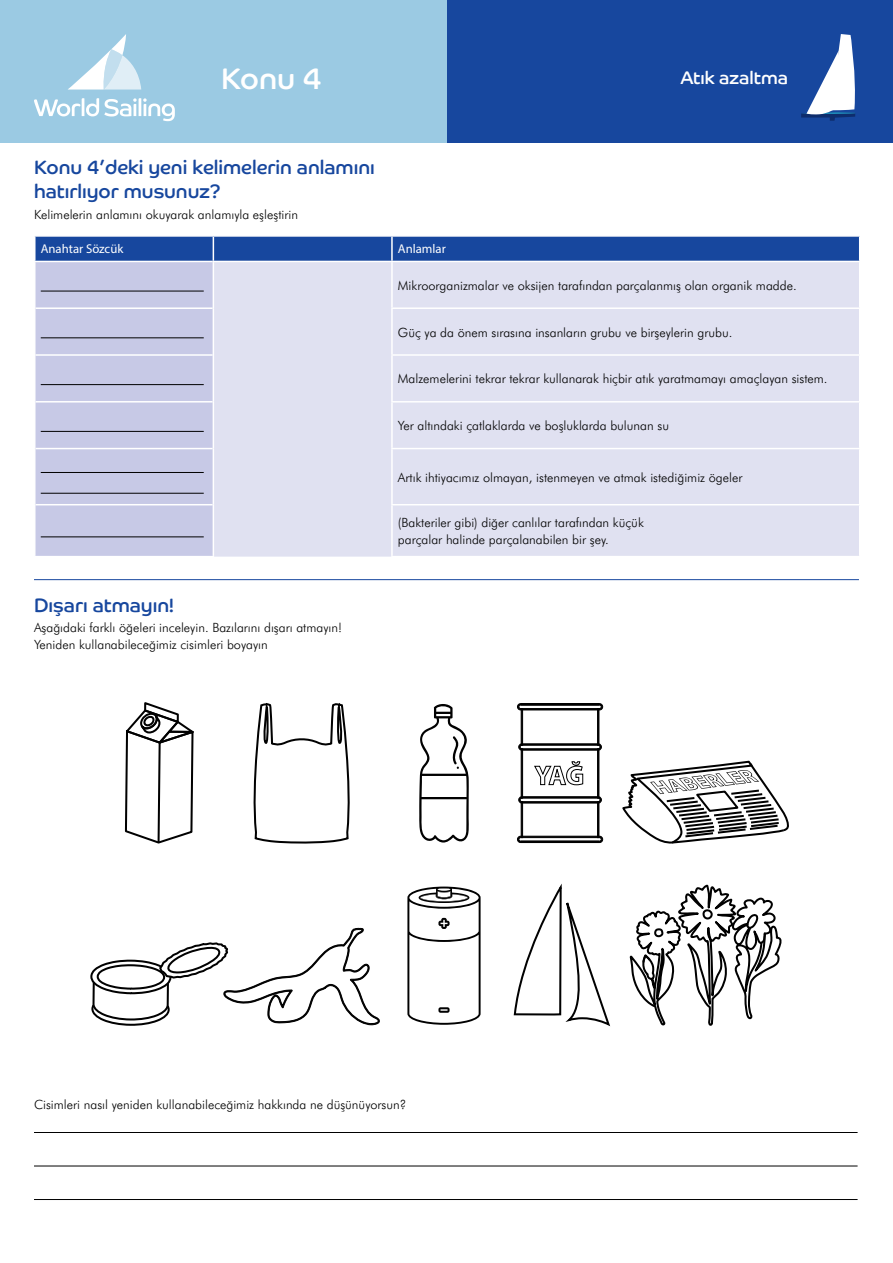
<style>
.page{position:relative;width:893px;height:1263px;background:#fff}
.page>*{position:absolute;margin:0;border:0;box-sizing:border-box;transform-origin:0 0}
.t1{font:30px "Co Headline";color:#fff}
.t2{font:19.5px/24px "Co Headline";color:#17479e}
.t3{font:18px "Co Headline";color:#fff}
.t4{font:300 12.75px/16.5px "Futura BT";color:#000}
.t5{font:12.75px "Myriad Pro";color:#fff}
</style>
<div class="page">
<div style="left:0;top:0;width:893px;height:143px;background:#17479e"></div>
<svg style="left:801px;top:34px;width:54px;height:87px"></svg>
<div style="left:36px;top:262px;width:177px;height:294px;background:#c7c9e6"></div>
<div style="left:214px;top:262px;width:645px;height:295px;background:#e0e1f1"></div>
<svg style="left:35px;top:236px;width:825px;height:25px;background:#204ea2"></svg>
<hr style="left:36px;top:307px;width:177px;height:2px;background:#fff">
<hr style="left:36px;top:354px;width:177px;height:2px;background:#fff">
<hr style="left:36px;top:401px;width:177px;height:1px;background:#fff">
<hr style="left:36px;top:448px;width:177px;height:1px;background:#fff">
<hr style="left:36px;top:504px;width:177px;height:1px;background:#fff">
<hr style="left:391px;top:262px;width:2px;height:45px;background:#fff">
<hr style="left:391px;top:307px;width:469px;height:2px;background:#fff">
<hr style="left:391px;top:309px;width:2px;height:45px;background:#fff">
<hr style="left:391px;top:354px;width:469px;height:2px;background:#fff">
<hr style="left:391px;top:356px;width:2px;height:45px;background:#fff">
<hr style="left:391px;top:401px;width:469px;height:1px;background:#fff">
<hr style="left:391px;top:402px;width:2px;height:46px;background:#fff">
<hr style="left:391px;top:448px;width:469px;height:1px;background:#fff">
<hr style="left:391px;top:449px;width:2px;height:55px;background:#fff">
<hr style="left:391px;top:504px;width:469px;height:1px;background:#fff">
<hr style="left:391px;top:505px;width:2px;height:51px;background:#fff">
<hr style="left:391px;top:556px;width:469px;height:1px;background:#fff">
<hr style="left:41px;top:291px;width:163px;height:1px;background:#000">
<hr style="left:41px;top:338px;width:163px;height:1px;background:#000">
<hr style="left:41px;top:384px;width:163px;height:1px;background:#000">
<hr style="left:41px;top:431px;width:163px;height:1px;background:#000">
<hr style="left:41px;top:472px;width:163px;height:1px;background:#000">
<hr style="left:41px;top:493px;width:163px;height:1px;background:#000">
<hr style="left:41px;top:537px;width:163px;height:1px;background:#000">
<hr style="left:34px;top:579px;width:825px;height:1px;background:#17479e">
<hr style="left:34px;top:1132px;width:824px;height:1px;background:#000">
<hr style="left:34px;top:1166px;width:824px;height:1px;background:#000">
<hr style="left:34px;top:1199px;width:824px;height:1px;background:#000">
<div style="left:0;top:0;width:446px;height:143px;background:#9bcae3"></div>
<svg style="left:68px;top:34px;width:73px;height:56px"></svg>
<svg style="left:34px;top:98px;width:141px;height:23px"></svg>
<svg style="left:253px;top:703px;width:97px;height:141px"></svg>
<svg style="left:407px;top:886px;width:74px;height:139px"></svg>
<svg style="left:419px;top:704px;width:50px;height:139px"></svg>
<svg style="left:124px;top:702px;width:70px;height:142px"></svg>
<svg style="left:90px;top:927px;width:290px;height:99px"></svg>
<svg style="left:513px;top:883px;width:97px;height:143px"></svg>
<svg style="left:517px;top:703px;width:86px;height:140px"></svg>
<svg style="left:622px;top:760px;width:167px;height:266px"></svg>
<h1 class="t1" style="left:221px;top:60px;width:102px">Konu 4</h1>
<h3 class="t3" style="left:680px;top:67px;width:109px">Atık azaltma</h3>
<h2 class="t2" style="left:34px;top:155px;width:342px">Konu 4’deki yeni kelimelerin anlamını hatırlıyor musunuz?</h2>
<p class="t4" style="left:34px;top:206px;width:265px">Kelimelerin anlamını okuyarak anlamıyla eşleştirin</p>
<p class="t5" style="left:41px;top:241px;width:84px">Anahtar Sözcük</p>
<p class="t5" style="left:398px;top:241px;width:49px">Anlamlar</p>
<p class="t4" style="left:398px;top:277px;width:400px">Mikroorganizmalar ve oksijen tarafından parçalanmış olan organik madde.</p>
<p class="t4" style="left:398px;top:324px;width:336px">Güç ya da önem sırasına insanların grubu ve birşeylerin grubu.</p>
<p class="t4" style="left:398px;top:370px;width:431px">Malzemelerini tekrar tekrar kullanarak hiçbir atık yaratmamayı amaçlayan sistem.</p>
<p class="t4" style="left:398px;top:417px;width:273px">Yer altındaki çatlaklarda ve boşluklarda bulunan su</p>
<p class="t4" style="left:398px;top:469px;width:346px">Artık ihtiyacımız olmayan, istenmeyen ve atmak istediğimiz ögeler</p>
<p class="t4" style="left:398px;top:514px;width:247px">(Bakteriler gibi) diğer canlılar tarafından küçük parçalar halinde parçalanabilen bir şey.</p>
<h2 class="t2" style="left:34px;top:593px;width:141px">Dışarı atmayın!</h2>
<p class="t4" style="left:34px;top:619px;width:310px">Aşağıdaki farklı öğeleri inceleyin. Bazılarını dışarı atmayın!<br>Yeniden kullanabileceğimiz cisimleri boyayın</p>
<p class="t4" style="left:34px;top:1096px;width:374px">Cisimleri nasıl yeniden kullanabileceğimiz hakkında ne düşünüyorsun?</p>
</div>
